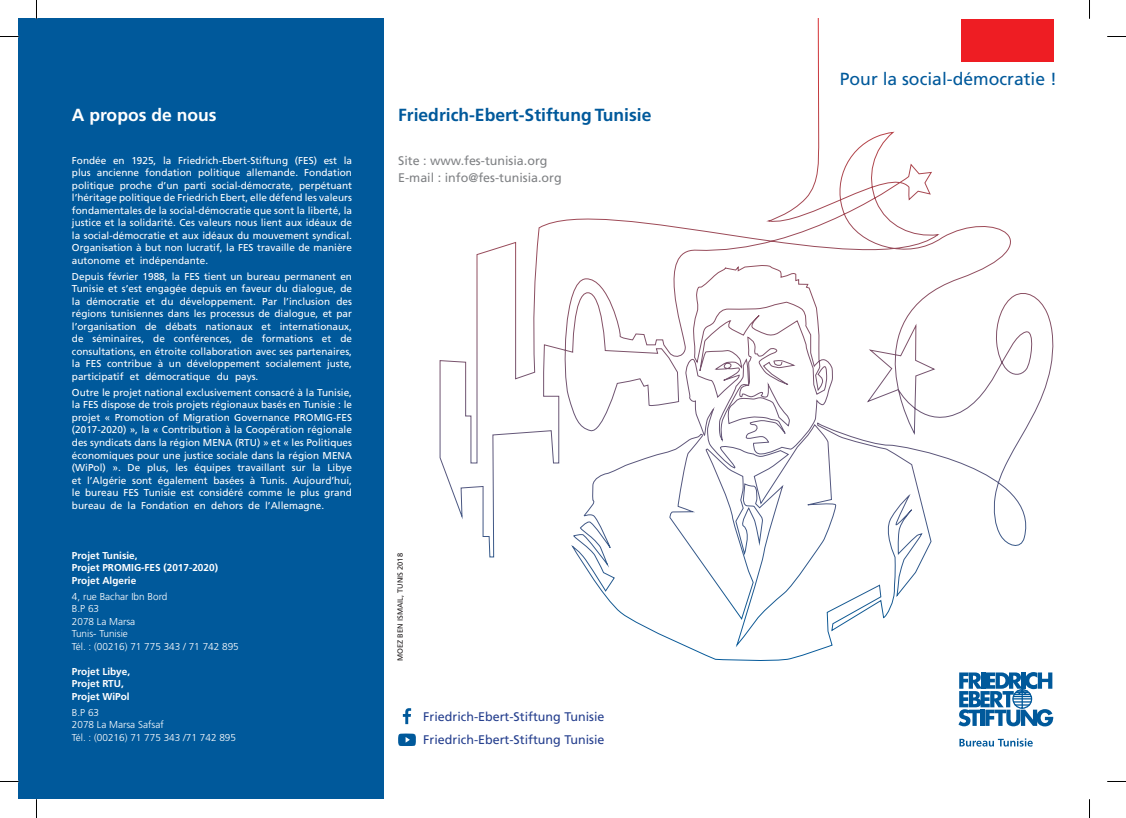
<style>
.page{position:relative;width:1126px;height:818px;background:#fff}
.page>*{position:absolute;margin:0;border:0;box-sizing:border-box;transform-origin:0 0}
.t1{font:700 17.5px "Frutiger LT Std";color:#00599b}
.t2{font:17.5px "Frutiger LT Std";color:#00599b}
.t3{font:700 17.5px "Frutiger LT Std";color:#fff}
.t4{font:12.5px/23.6px "Frutiger LT Std";color:#253f8e}
.t5{font:12.5px/16.2px "Frutiger LT Std";color:#808285}
.t6{font:10px/12.5px "Frutiger LT Std";color:#fff}
.t7{font:300 10px/12.5px "Frutiger LT Std";color:#fff}
.t8{font:700 10px/12.5px "Frutiger LT Std";color:#fff}
.t9{font:7.5px "Frutiger LT Std";color:#231f20}
</style>
<div class="page">
<div style="left:19px;top:19px;width:365px;height:779px;background:#00599b"></div>
<svg style="left:403px;top:708px;width:8px;height:15px"></svg>
<svg style="left:398px;top:733px;width:18px;height:12px"></svg>
<svg style="left:439px;top:19px;width:615px;height:642px"></svg>
<svg style="left:958px;top:672px;width:95px;height:54px"></svg>
<svg style="left:959px;top:738px;width:73px;height:8px"></svg>
<svg style="left:0;top:36px;width:19px;height:1px"></svg>
<svg style="left:1107px;top:36px;width:18px;height:1px"></svg>
<svg style="left:36px;top:0;width:1px;height:19px"></svg>
<svg style="left:36px;top:798px;width:1px;height:19px"></svg>
<svg style="left:1089px;top:0;width:1px;height:19px"></svg>
<svg style="left:1089px;top:799px;width:1px;height:18px"></svg>
<h1 class="t3" style="left:72px;top:104px;width:146px">A propos de nous</h1>
<p class="t6" style="left:72px;top:154px;width:36px">Fondée</p>
<p class="t6" style="left:113px;top:154px;width:13px">en</p>
<p class="t6" style="left:131px;top:154px;width:27px">1925,</p>
<p class="t6" style="left:163px;top:154px;width:10px">la</p>
<p class="t6" style="left:178px;top:154px;width:112px">Friedrich-Ebert-Stiftung</p>
<p class="t6" style="left:295px;top:154px;width:24px">(FES)</p>
<p class="t6" style="left:343px;top:154px;width:10px">la</p>
<p class="t6" style="left:324px;top:154px;width:15px">est</p>
<p class="t6" style="left:145px;top:166px;width:48px">fondation</p>
<p class="t6" style="left:72px;top:166px;width:20px">plus</p>
<p class="t6" style="left:198px;top:166px;width:44px">politique</p>
<p class="t6" style="left:246px;top:166px;width:53px">allemande.</p>
<p class="t6" style="left:304px;top:166px;width:49px">Fondation</p>
<p class="t6" style="left:97px;top:166px;width:44px">ancienne</p>
<p class="t6" style="left:72px;top:179px;width:44px">politique</p>
<p class="t6" style="left:72px;top:191px;width:281px">’l héritage politique de Friedrich Ebert, elle défend les valeurs</p>
<p class="t6" style="left:72px;top:204px;width:281px">fondamentales de la social-démocratie que sont la liberté la,</p>
<p class="t6" style="left:72px;top:216px;width:281px">justice et la solidarité. Ces valeurs nous lient aux idéaux de</p>
<p class="t6" style="left:72px;top:229px;width:281px">la social-démocratie et aux idéaux du mouvement syndical.</p>
<p class="t6" style="left:72px;top:241px;width:281px">Organisation à but non lucratif, la FES travaille de manière</p>
<p class="t6" style="left:140px;top:254px;width:70px">indépendante.</p>
<p class="t6" style="left:120px;top:179px;width:34px">proche</p>
<p class="t6" style="left:157px;top:179px;width:23px">d’un</p>
<p class="t6" style="left:212px;top:179px;width:83px">social-démocrate,</p>
<p class="t6" style="left:184px;top:179px;width:24px">parti</p>
<p class="t6" style="left:299px;top:179px;width:54px">perpétuant</p>
<p class="t6" style="left:72px;top:252px;width:281px;line-height:16px">autonome<br>Depuis février 1988, la FES tient un bureau permanent en</p>
<p class="t6" style="left:72px;top:282px;width:281px;text-align:right">Tunisie et ’s est engagée depuis en faveur du dialogue, de des</p>
<p class="t6" style="left:125px;top:254px;width:11px">et</p>
<p class="t6" style="left:72px;top:295px;width:10px">la</p>
<p class="t6" style="left:72px;top:307px;width:281px">régions tunisiennes dans les processus de dialogue, et par</p>
<p class="t6" style="left:280px;top:320px;width:74px">internationaux,</p>
<p class="t6" style="left:86px;top:295px;width:54px">démocratie</p>
<p class="t6" style="left:161px;top:295px;width:14px">du</p>
<p class="t6" style="left:180px;top:295px;width:78px">développement.</p>
<p class="t6" style="left:283px;top:295px;width:48px">’l inclusion</p>
<p class="t6" style="left:262px;top:295px;width:17px">Par</p>
<p class="t6" style="left:146px;top:295px;width:11px">et</p>
<p class="t6" style="left:72px;top:320px;width:66px">’l organisation</p>
<p class="t6" style="left:145px;top:320px;width:13px">de</p>
<p class="t6" style="left:166px;top:320px;width:33px">débats</p>
<p class="t6" style="left:205px;top:320px;width:49px">nationaux</p>
<p class="t6" style="left:261px;top:320px;width:11px">et</p>
<p class="t6" style="left:174px;top:332px;width:60px">conférences,</p>
<p class="t6" style="left:262px;top:332px;width:53px">formations</p>
<p class="t6" style="left:72px;top:332px;width:13px">de</p>
<p class="t6" style="left:72px;top:345px;width:281px">consultations, en étroite collaboration avec ses partenaires,</p>
<p class="t6" style="left:327px;top:357px;width:27px">juste,</p>
<p class="t6" style="left:153px;top:332px;width:13px">de</p>
<p class="t6" style="left:241px;top:332px;width:13px">de</p>
<p class="t6" style="left:340px;top:332px;width:13px">de</p>
<p class="t6" style="left:93px;top:332px;width:53px">séminaires,</p>
<p class="t6" style="left:322px;top:332px;width:11px">et</p>
<p class="t6" style="left:72px;top:357px;width:10px">la</p>
<p class="t6" style="left:107px;top:357px;width:46px">contribue</p>
<p class="t6" style="left:187px;top:357px;width:75px">développement</p>
<p class="t6" style="left:266px;top:357px;width:57px">socialement</p>
<p class="t6" style="left:158px;top:357px;width:7px">à</p>
<p class="t6" style="left:86px;top:357px;width:17px">FES</p>
<p class="t6" style="left:169px;top:357px;width:14px">un</p>
<p class="t6" style="left:72px;top:368px;width:281px;line-height:16px">participatif<br>Outre le projet national exclusivement consacré laà Tunisie,</p>
<p class="t6" style="left:72px;top:398px;width:281px;text-align:right">la FES dispose de trois projets régionaux basés en Tunisie le: projet « Promotion of Migration Governance PROMIG-FES (2017-2020) », la « Contribution à la Coopération régionale des syndicats dans la région MENA (RTU) » et « les Politiques économiques pour une justice sociale dans la région MENA Libye</p>
<p class="t6" style="left:145px;top:370px;width:67px">démocratique</p>
<p class="t6" style="left:217px;top:370px;width:14px">du</p>
<p class="t6" style="left:130px;top:370px;width:11px">et</p>
<p class="t6" style="left:235px;top:370px;width:25px">pays.</p>
<p class="t6" style="left:72px;top:461px;width:50px">(WiPol) ».</p>
<p class="t6" style="left:147px;top:461px;width:23px">plus,</p>
<p class="t6" style="left:175px;top:461px;width:14px">les</p>
<p class="t6" style="left:237px;top:461px;width:49px">travaillant</p>
<p class="t6" style="left:312px;top:461px;width:10px">la</p>
<p class="t6" style="left:194px;top:461px;width:38px">équipes</p>
<p class="t6" style="left:128px;top:461px;width:14px">De</p>
<p class="t6" style="left:292px;top:461px;width:15px">sur</p>
<p class="t6" style="left:87px;top:473px;width:41px">’l Algérie</p>
<p class="t6" style="left:158px;top:473px;width:52px">également</p>
<p class="t6" style="left:213px;top:473px;width:32px">basées</p>
<p class="t6" style="left:293px;top:473px;width:60px">Aujourd’hui,</p>
<p class="t6" style="left:261px;top:473px;width:28px">Tunis.</p>
<p class="t6" style="left:250px;top:473px;width:7px">à</p>
<p class="t6" style="left:72px;top:473px;width:11px">et</p>
<p class="t6" style="left:132px;top:473px;width:21px">sont</p>
<p class="t6" style="left:72px;top:486px;width:10px">le</p>
<p class="t6" style="left:85px;top:486px;width:35px">bureau</p>
<p class="t6" style="left:199px;top:486px;width:46px">considéré</p>
<p class="t6" style="left:287px;top:486px;width:10px">le</p>
<p class="t6" style="left:300px;top:486px;width:20px">plus</p>
<p class="t6" style="left:324px;top:486px;width:29px">grand</p>
<p class="t6" style="left:144px;top:486px;width:34px">Tunisie</p>
<p class="t6" style="left:123px;top:486px;width:17px">FES</p>
<p class="t6" style="left:181px;top:486px;width:15px">est</p>
<p class="t6" style="left:248px;top:486px;width:35px">comme</p>
<p class="t6" style="left:72px;top:498px;width:35px">bureau</p>
<p class="t6" style="left:111px;top:498px;width:13px">de</p>
<p class="t6" style="left:127px;top:498px;width:10px">la</p>
<p class="t6" style="left:141px;top:498px;width:49px">Fondation</p>
<p class="t6" style="left:211px;top:498px;width:33px">dehors</p>
<p class="t6" style="left:248px;top:498px;width:13px">de</p>
<p class="t6" style="left:265px;top:498px;width:60px">’l Allemagne.</p>
<p class="t6" style="left:194px;top:498px;width:13px">en</p>
<p class="t8" style="left:72px;top:548px;width:147px">Projet Tunisie,<br>Projet PROMIG-FES )2017-2020(<br>Projet Algerie</p>
<p class="t7" style="left:72px;top:589px;width:168px">4, rue Bachar Ibn Bord<br>P.B 6 3<br>2078 La Marsa<br>Tunis- Tunisie<br>Tél ):. 00216( 71 775 343 / 71 742 895</p>
<p class="t8" style="left:72px;top:664px;width:60px">Projet Libye,<br>Projet RTU,<br>Projet WiPol</p>
<p class="t7" style="left:72px;top:705px;width:166px">P.B 6 3<br>2078 La Marsa Safsaf<br>Tél ):. 00216( 71 775 343 /71 742 895</p>
<h1 class="t1" style="left:398px;top:104px;width:255px">Friedrich-Ebert-Stiftung Tunisie</h1>
<p class="t5" style="left:398px;top:153px;width:165px">Site : www.fes-tunisia.org<br>-E mail : info@fes-tunisia.org</p>
<p class="t9" style="left:396px;top:660px;width:109px;rotate:-90deg">MOEZ BEN ISMAIL, TUNIS 2018</p>
<p class="t4" style="left:423px;top:704px;width:183px">Friedrich-Ebert-Stiftung Tunisie<br>Friedrich-Ebert-Stiftung Tunisie</p>
<h1 class="t2" style="left:839px;top:69px;width:218px">Pour la social-démocratie !</h1>
</div>
